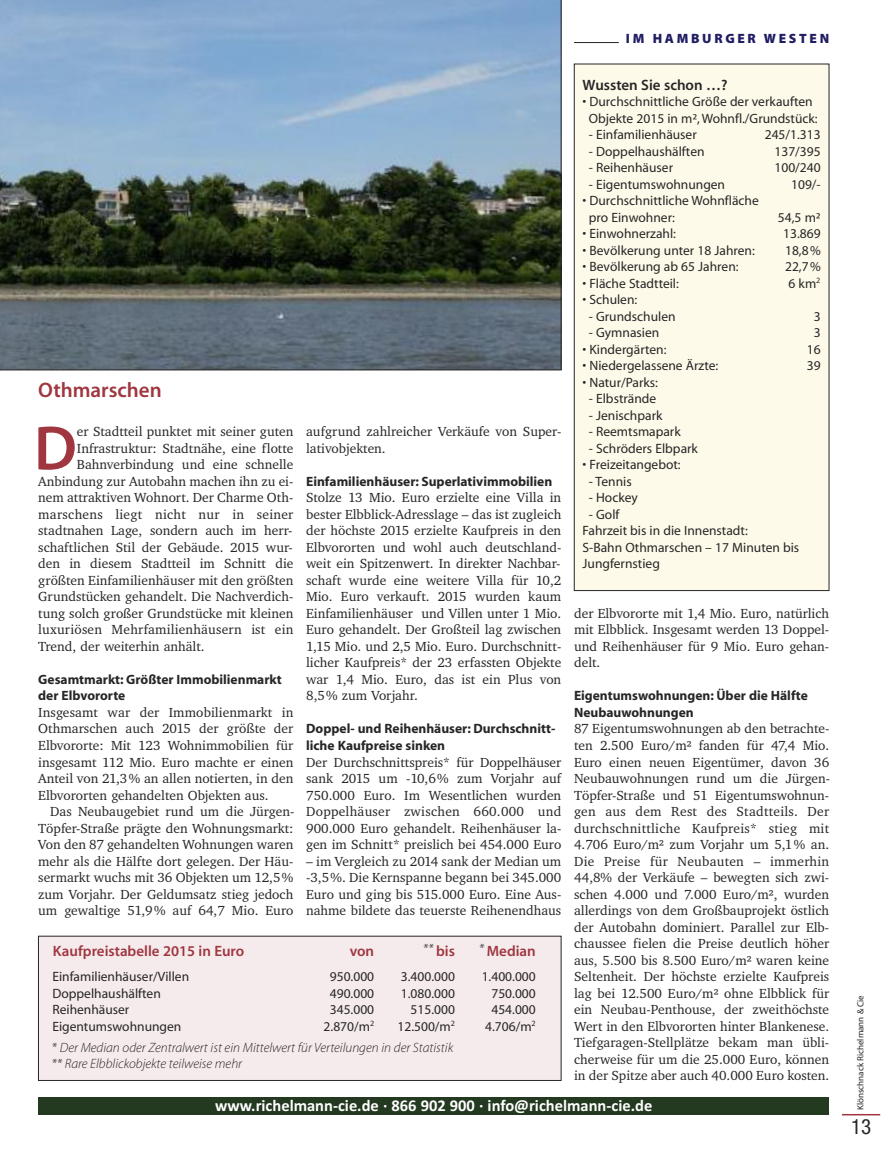
<style>
.page{position:relative;width:893px;height:1170px;background:#fff}
.page>*{position:absolute;margin:0;border:0;box-sizing:border-box;transform-origin:0 0}
.t1{font:63px "Adobe Corp ID Myriad Sb";color:#9f3640}
.t2{font:21px "Adobe Corp ID Myriad Sb";color:#9f3640}
.t3{font:condensed 21px "Helvetica Neue";color:#272526}
.t4{font:700 16.5px "Calibri";color:#fff}
.t5{font:15px "Adobe Corp ID Myriad Sb";color:#9f3640}
.t6{font:15px "Adobe Corp ID Myriad Sb";color:#272526}
.t7{font:13.5px/16.5px "Charter Itc T";color:#272526;text-align:justify}
.t8{font:13.5px/16.5px "Adobe Corp ID Myriad Rg";color:#272526}
.t9{font:13.5px/16.5px "Adobe Corp ID Myriad Bd";color:#272526}
.t10{font:13.5px/16.5px "Adobe Corp ID Myriad Lt It";color:#272526}
.t11{font:13.5px "Charter Itc T";letter-spacing:.02em;color:#272526}
.t12{font:13.5px "Adobe Corp ID Myriad Bl";letter-spacing:.2em;color:#211d64}
.t13{font:9px "Adobe Corp ID Myriad Rg";color:#272526}
</style>
<div class="page">
<hr style="left:842px;top:1113px;width:38px;height:2px;background:#9f3640">
<div style="left:574px;top:64px;width:255px;height:526px;background:#fefaea"></div>
<div style="left:574px;top:64px;width:255px;height:526px;border:1px solid #272526"></div>
<div style="left:38px;top:936px;width:523px;height:144px;background:#f5ebec"></div>
<svg style="left:0;top:0;width:561px;height:370px;background:#677c89"></svg>
<hr style="left:574px;top:42px;width:45px;height:1px;background:#272526">
<div style="left:38px;top:1097px;width:791px;height:17px;background:#233920"></div>
<h2 class="t2" style="left:38px;top:381px;width:125px">Othmarschen</h2>
<h1 class="t1" style="left:34px;top:424px;width:45px">D</h1>
<p class="t7" style="left:77px;top:423px;width:218px">er Stadtteil punktet mit seiner guten</p>
<p class="t7" style="left:77px;top:440px;width:218px">Infrastruktur: Stadtnähe, eine flotte</p>
<p class="t7" style="left:77px;top:456px;width:218px">Bahnverbindung und eine schnelle</p>
<p class="t7" style="left:38px;top:473px;width:257px">Anbindung zur Autobahn machen ihn zu ei-</p>
<p class="t7" style="left:38px;top:489px;width:257px">nem attraktiven Wohnort. Der Charme Oth-</p>
<p class="t11" style="left:38px;top:506px;width:257px">marschens liegt nicht nur in seiner</p>
<p class="t7" style="left:38px;top:522px;width:256px">stadtnahen Lage, sondern auch im herr-</p>
<p class="t7" style="left:38px;top:539px;width:256px">schaftlichen Stil der Gebäude. 2015 wur-</p>
<p class="t7" style="left:38px;top:555px;width:257px">den in diesem Stadtteil im Schnitt die</p>
<p class="t7" style="left:38px;top:572px;width:257px">größten Einfamilienhäuser mit den größten</p>
<p class="t7" style="left:38px;top:588px;width:257px">Grundstücken gehandelt. Die Nachverdich-</p>
<p class="t7" style="left:38px;top:605px;width:257px">tung solch großer Grundstücke mit kleinen</p>
<p class="t7" style="left:38px;top:621px;width:257px">luxuriösen Mehrfamilienhäusern ist ein</p>
<p class="t7" style="left:38px;top:638px;width:168px">Trend, der weiterhin anhält.</p>
<p class="t9" style="left:38px;top:672px;width:245px">Gesamtmarkt: Größter Immobilienmarkt der Elbvororte</p>
<p class="t7" style="left:38px;top:704px;width:257px">Insgesamt war der Immobilienmarkt in Othmarschen auch 2015 der größte der Elbvororte: Mit 123 Wohnimmobilien für insgesamt 112 Mio. Euro machte er einen Anteil von 21,3% an allen notierten, in den Elbvororten gehandelten Objekten aus.</p>
<p class="t7" style="left:38px;top:803px;width:258px;text-indent:12px">Das Neubaugebiet rund um die Jürgen-Töpfer-Straße prägte den Wohnungsmarkt:<br>Von den 87 gehandelten Wohnungen waren mehr als die Hälfte dort gelegen. Der Häu&shy;sermarkt wuchs mit 36 Objekten um 12,5% zum Vorjahr. Der Geldumsatz stieg jedoch um gewaltige 51,9% auf 64,7 Mio. Euro</p>
<p class="t7" style="left:306px;top:423px;width:257px">aufgrund zahlreicher Verkäufe von Super&shy;lativobjekten.</p>
<p class="t9" style="left:306px;top:474px;width:248px">Einfamilienhäuser: Superlativimmobilien</p>
<p class="t7" style="left:306px;top:489px;width:257px">Stolze 13 Mio. Euro erzielte eine Villa in bester Elbblick-Adresslage – das ist zugleich der höchste 2015 erzielte Kaufpreis in den Elbvororten und wohl auch deutschland&shy;weit ein Spitzenwert. In direkter Nachbar&shy;schaft wurde eine weitere Villa für 10,2<br>Mio. Euro verkauft. 2015 wurden kaum Einfamilienhäuser und Villen unter 1 Mio.<br>Euro gehandelt. Der Großteil lag zwischen 1,15 Mio. und 2,5 Mio. Euro. Durchschnitt&shy;licher Kaufpreis* der 23 erfassten Objekte war 1,4 Mio. Euro, das ist ein Plus von 8,5% zum Vorjahr.</p>
<p class="t9" style="left:306px;top:721px;width:251px">Doppel- und Reihenhäuser: Durchschnitt&shy;liche Kaufpreise sinken</p>
<p class="t7" style="left:306px;top:753px;width:257px">Der Durchschnittspreis* für Doppelhäuser sank 2015 um -10,6% zum Vorjahr auf 750.000 Euro. Im Wesentlichen wurden Doppelhäuser zwischen 660.000 und 900.000 Euro gehandelt. Reihenhäuser la&shy;gen im Schnitt* preislich bei 454.000 Euro</p>
<p class="t7" style="left:306px;top:852px;width:257px">– im Vergleich zu 2014 sank der Median um -3,5%. Die Kernspanne begann bei 345.000<br>Euro und ging bis 515.000 Euro. Eine Aus&shy;nahme bildete das teuerste Reihenendhaus</p>
<p class="t5" style="left:423px;top:944px;width:34px"><sup>**</sup> bis</p>
<p class="t8" style="left:397px;top:969px;width:59px;text-align:right">3.400.000<br>1.080.000<br>515.000<br>12.500/m<sup>2</sup></p>
<p class="t5" style="left:53px;top:944px;width:193px">Kaufpreistabelle 2015 in Euro</p>
<p class="t8" style="left:52px;top:969px;width:138px">Einfamilienhäuser/Villen<br>Doppelhaushälften<br>Reihenhäuser<br>Eigentumswohnungen</p>
<p class="t10" style="left:51px;top:1039px;width:403px">* Der Median oder Zentralwert ist ein Mittelwert für Verteilungen in der Statistik ** Rare Elbblickobjekte teilweise mehr</p>
<p class="t5" style="left:350px;top:944px;width:26px">von</p>
<p class="t8" style="left:324px;top:969px;width:52px;text-align:center">950.000<br>490.000<br>345.000<br>2.870/m<sup>2</sup></p>
<p class="t5" style="left:479px;top:944px;width:58px"><sup>*</sup> Median</p>
<p class="t8" style="left:482px;top:969px;width:56px;text-align:right">1.400.000<br>750.000<br>454.000<br>4.706/m<sup>2</sup></p>
<p class="t12" style="left:626px;top:33px;width:205px">IM HAMBURGER WESTEN</p>
<p class="t6" style="left:583px;top:79px;width:146px">Wussten Sie schon …?</p>
<p class="t8" style="left:583px;top:94px;width:237px;text-align:center">• Durchschnittliche Größe der verkauften<br>Objekte 2015 in m²,Wohnfl./Grundstück:</p>
<p class="t8" style="left:589px;top:127px;width:109px">- Einfamilienhäuser</p>
<p class="t8" style="left:765px;top:127px;width:57px">245/1.313</p>
<p class="t8" style="left:589px;top:144px;width:117px">- Doppelhaushälften</p>
<p class="t8" style="left:774px;top:144px;width:48px">137/395</p>
<p class="t8" style="left:589px;top:160px;width:86px">- Reihenhäuser</p>
<p class="t8" style="left:774px;top:160px;width:48px">100/240</p>
<p class="t8" style="left:589px;top:177px;width:138px">- Eigentumswohnungen</p>
<p class="t8" style="left:791px;top:177px;width:31px">109/-</p>
<p class="t8" style="left:589px;top:193px;width:172px;text-indent:-6px">• Durchschnittliche Wohnfläche pro Einwohner:</p>
<p class="t8" style="left:778px;top:210px;width:44px">54,5 m²</p>
<p class="t8" style="left:583px;top:226px;width:95px">• Einwohnerzahl:</p>
<p class="t8" style="left:783px;top:226px;width:39px">13.869</p>
<p class="t8" style="left:583px;top:243px;width:174px">• Bevölkerung unter 18 Jahren:</p>
<p class="t8" style="left:785px;top:243px;width:37px">18,8%</p>
<p class="t8" style="left:583px;top:259px;width:158px">• Bevölkerung ab 65 Jahren:</p>
<p class="t8" style="left:785px;top:259px;width:37px">22,7%</p>
<p class="t8" style="left:583px;top:276px;width:98px">• Fläche Stadtteil:</p>
<p class="t8" style="left:788px;top:276px;width:34px">6 km<sup>2</sup></p>
<p class="t8" style="left:583px;top:292px;width:56px">• Schulen:</p>
<p class="t8" style="left:589px;top:309px;width:88px">- Grundschulen</p>
<p class="t8" style="left:814px;top:309px;width:8px">3</p>
<p class="t8" style="left:589px;top:325px;width:72px">- Gymnasien</p>
<p class="t8" style="left:814px;top:325px;width:8px">3</p>
<p class="t8" style="left:583px;top:342px;width:85px">• Kindergärten:</p>
<p class="t8" style="left:807px;top:342px;width:15px">16</p>
<p class="t8" style="left:583px;top:358px;width:137px">• Niedergelassene Ärzte:</p>
<p class="t8" style="left:807px;top:358px;width:15px">39</p>
<p class="t8" style="left:583px;top:375px;width:77px">• Natur/Parks:</p>
<p class="t8" style="left:589px;top:391px;width:69px">- Elbstrände</p>
<p class="t8" style="left:589px;top:408px;width:75px">- Jenischpark</p>
<p class="t8" style="left:589px;top:424px;width:93px">- Reemtsmapark</p>
<p class="t8" style="left:589px;top:441px;width:111px">- Schröders Elbpark</p>
<p class="t8" style="left:583px;top:457px;width:100px">• Freizeitangebot:</p>
<p class="t8" style="left:589px;top:474px;width:44px">- Tennis</p>
<p class="t8" style="left:589px;top:490px;width:51px">- Hockey</p>
<p class="t8" style="left:583px;top:507px;width:218px;text-indent:6px">- Golf<br>Fahrzeit bis in die Innenstadt:<br>S-Bahn Othmarschen – 17 Minuten bis<br>Jungfernstieg</p>
<p class="t7" style="left:574px;top:605px;width:257px">der Elbvororte mit 1,4 Mio. Euro, natürlich mit Elbblick. Insgesamt werden 13 Doppel&shy;und Reihenhäuser für 9 Mio. Euro gehan&shy;delt.</p>
<p class="t9" style="left:574px;top:688px;width:235px">Eigentumswohnungen: Über die Hälfte<br>Neubauwohnungen</p>
<p class="t7" style="left:574px;top:720px;width:258px">87 Eigentumswohnungen ab den betrachte&shy;ten 2.500 Euro/m² fanden für 47,4 Mio.<br>Euro einen neuen Eigentümer, davon 36<br>Neubauwohnungen rund um die Jürgen-Töpfer-Straße und 51 Eigentumswohnun&shy;gen aus dem Rest des Stadtteils. Der durchschnittliche Kaufpreis* stieg mit 4.706 Euro/m² zum Vorjahr um 5,1% an.<br>Die Preise für Neubauten – immerhin 44,8% der Verkäufe – bewegten sich zwi&shy;schen 4.000 und 7.000 Euro/m², wurden allerdings von dem Großbauprojekt östlich der Autobahn dominiert. Parallel zur Elb&shy;chaussee fielen die Preise deutlich höher aus, 5.500 bis 8.500 Euro/m² waren keine Seltenheit. Der höchste erzielte Kaufpreis lag bei 12.500 Euro/m² ohne Elbblick für ein Neubau-Penthouse, der zweithöchste Wert in den Elbvororten hinter Blankenese.<br>Tiefgaragen-Stellplätze bekam man übli&shy;cherweise für um die 25.000 Euro, können in der Spitze aber auch 40.000 Euro kosten.</p>
<p class="t4" style="left:215px;top:1095px;width:439px">www.richelmann-cie.de · 866 902 900 · info@richelmann-cie.de</p>
<p class="t13" style="left:857px;top:1110px;width:117px;rotate:-90deg">Klönschnack Richelmann &amp; Cie</p>
<h2 class="t3" style="left:851px;top:1118px;width:22px">13</h2>
</div>
